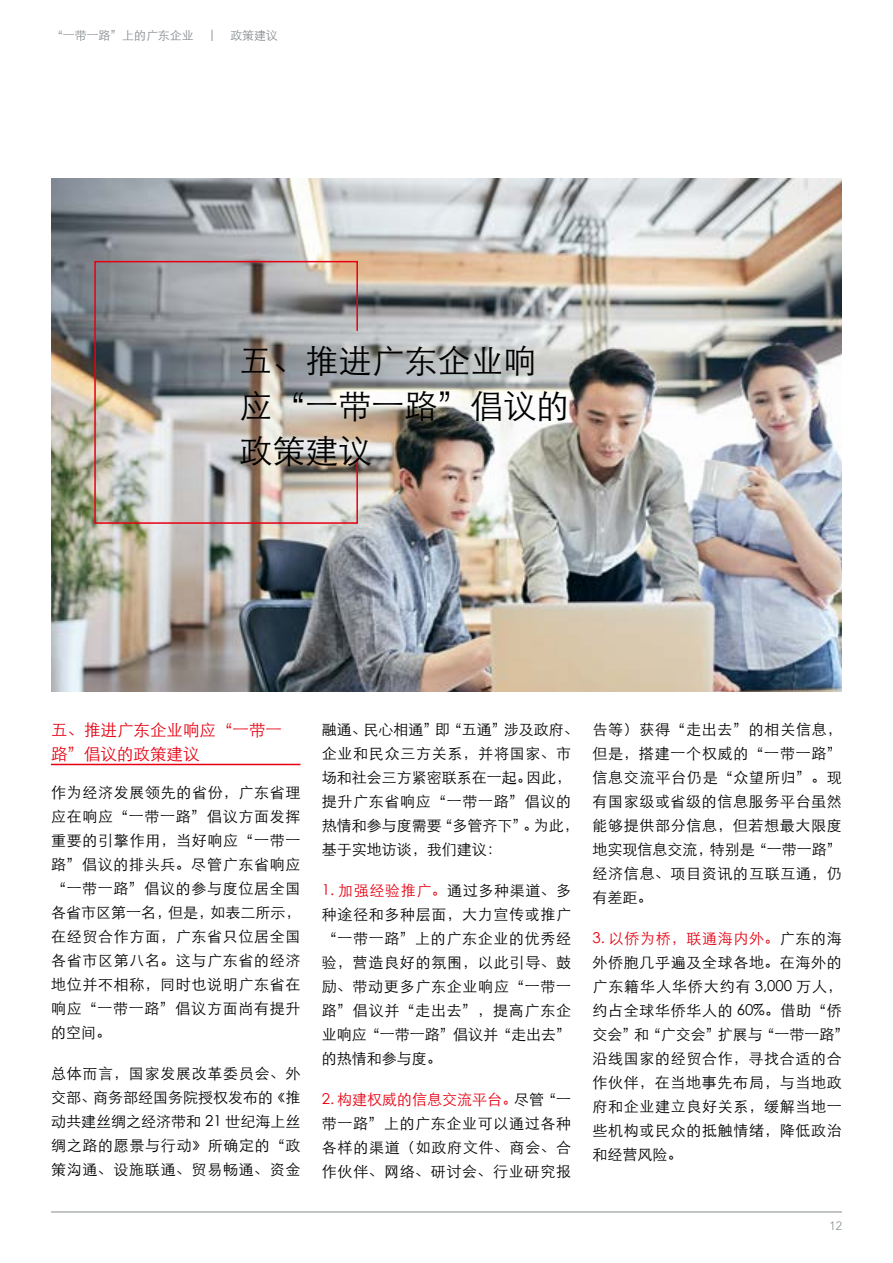
<style>
.page{position:relative;width:893px;height:1263px;background:#fff}
.page>*{position:absolute;margin:0;border:0;box-sizing:border-box;transform-origin:0 0}
.t1{font:33px/45px "ST Xihei";color:#000}
.t2{font:16.5px/24px "ST Xihei";color:#e60012}
.t3{font:15px/24px "ST Xihei";letter-spacing:.045em;color:#000;text-align:justify}
.t4{font:15px/24px "ST Xihei";color:#000}
.t5{font:12px "ST Xihei";letter-spacing:-.01em;color:#858b8e}
.t6{font:300 12px "Avenir LT Std";color:#858b8e}
.s1{color:#e60012}
</style>
<div class="page">
<hr style="left:51px;top:1212px;width:791px;height:1px;background:#858b8e">
<img style="left:51px;top:179px;width:791px;height:512px">
<hr style="left:51px;top:764px;width:249px;height:1px;background:#e60012">
<img style="left:94px;top:260px;width:265px;height:264px">
<p class="t5" style="left:51px;top:27px;width:228px">“一带一路”上的广东企业 | 政策建议</p>
<h1 class="t1" style="left:240px;top:336px;width:332px">五、推进广东企业响应“一带一路”倡议的政策建议</h1>
<p class="t2" style="left:51px;top:717px;width:232px">五、推进广东企业响应“一带一路”倡议的政策建议</p>
<p class="t3" style="left:51px;top:779px;width:251px">作为经济发展领先的省份，广东省理应在响应“一带一路”倡议方面发挥重要的引擎作用，当好响应“一带一路”倡议的排头兵。尽管广东省响应“一带一路”倡议的参与度位居全国各省市区第一名，但是，如表二所示，在经贸合作方面，广东省只位居全国各省市区第八名。这与广东省的经济地位并不相称，同时也说明广东省在响应“一带一路”倡议方面尚有提升的空间。</p>
<p class="t3" style="left:51px;top:1060px;width:251px">总体而言，国家发展改革委员会、外交部、商务部经国务院授权发布的《推动共建丝绸之经济带和 21 世纪海上丝绸之路的愿景与行动》所确定的“政策沟通、设施联通、贸易畅通、资金</p>
<p class="t4" style="left:322px;top:716px;width:258px">融通、民心相通”即“五通”涉及政府、企业和民众三方关系，并将国家、市场和社会三方紧密联系在一起。因此，提升广东省响应“一带一路”倡议的热情和参与度需要“多管齐下”。为此，基于实地访谈，我们建议：</p>
<p class="t3" style="left:322px;top:877px;width:251px"><span class="s1">1. 加强经验推广。</span>通过多种渠道、多种途径和多种层面，大力宣传或推广“一带一路”上的广东企业的优秀经验，营造良好的氛围，以此引导、鼓励、带动更多广东企业响应“一带一路”倡议并“走出去”，提高广东企业响应“一带一路”倡议并“走出去”的热情和参与度。</p>
<p class="t3" style="left:322px;top:1086px;width:251px"><span class="s1">2. 构建权威的信息交流平台。</span>尽管“一带一路”上的广东企业可以通过各种各样的渠道（如政府文件、商会、合作伙伴、网络、研讨会、行业研究报</p>
<p class="t3" style="left:592px;top:716px;width:251px">告等）获得“走出去”的相关信息，但是，搭建一个权威的“一带一路”信息交流平台仍是“众望所归”。现有国家级或省级的信息服务平台虽然能够提供部分信息，但若想最大限度地实现信息交流，特别是“一带一路”经济信息、项目资讯的互联互通，仍有差距。</p>
<p class="t3" style="left:592px;top:925px;width:258px;text-align:left"><span class="s1">3. 以侨为桥，联通海内外。</span>广东的海外侨胞几乎遍及全球各地。在海外的广东籍华人华侨大约有 3,000 万人，约占全球华侨华人的 60%。借助“侨交会”和“广交会”扩展与“一带一路”沿线国家的经贸合作，寻找合适的合作伙伴，在当地事先布局，与当地政府和企业建立良好关系，缓解当地一些机构或民众的抵触情绪，降低政治和经营风险。</p>
<p class="t6" style="left:829px;top:1219px;width:14px">12</p>
</div>
